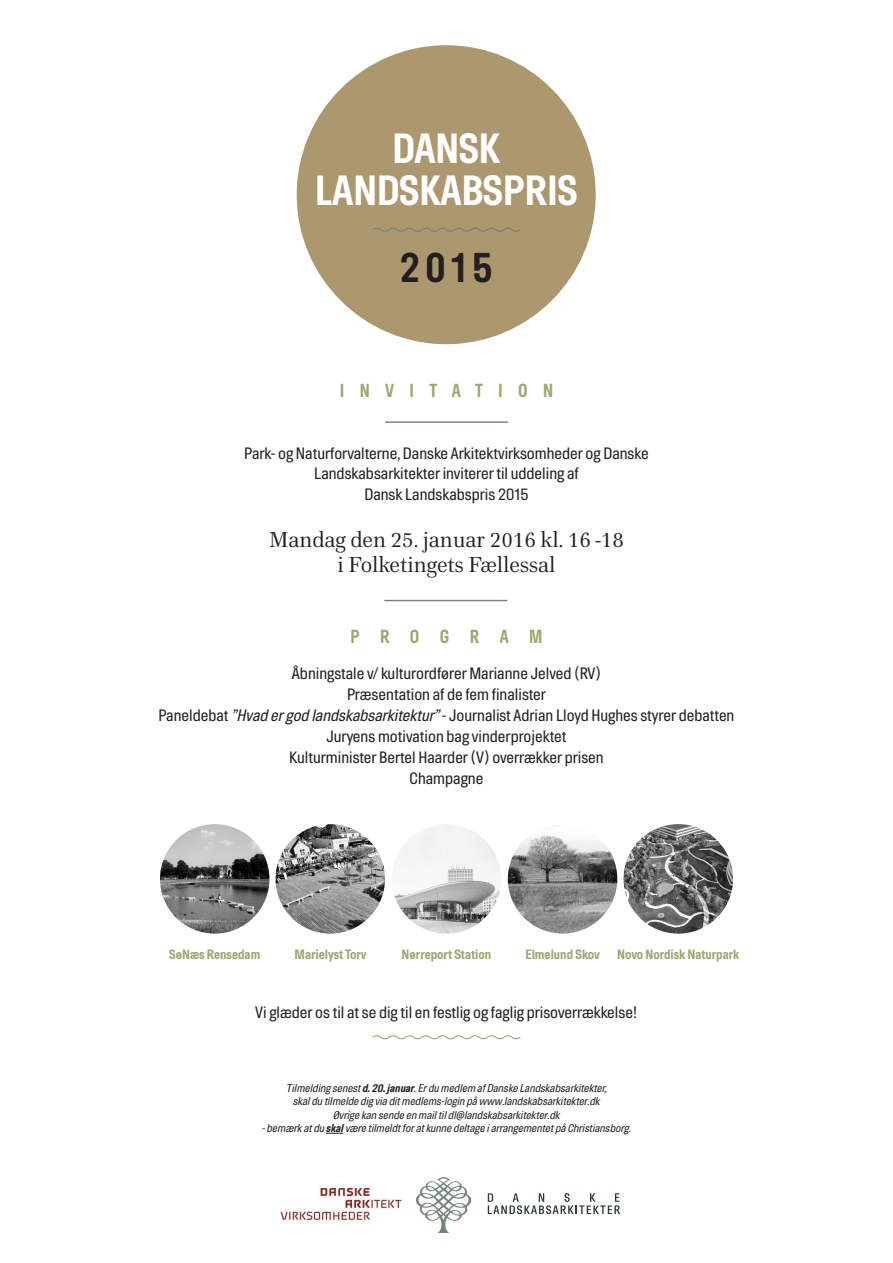
<style>
.page{position:relative;width:893px;height:1263px;background:#fff}
.page>*{position:absolute;margin:0;border:0;box-sizing:border-box;transform-origin:0 0}
.t1{font:700 42.15px "Hill";color:#fff;scale:.95 1}
.t2{font:700 42.15px "Hill";color:#231f20;scale:.95 1}
.t3{font:21px "Home Text";color:#231f20}
.t4{font:700 18.9px "Hill";letter-spacing:.9em;color:#9da76f;scale:.9 1}
.t5{font:700 18.9px "Hill";letter-spacing:1.2em;color:#9da76f;scale:.9 1}
.t6{font:16.5px/19.8px "Hill";color:#231f20;text-align:center}
.t7{font:700 13.5px "Hill";color:#9da76f}
.t8{font:italic 11.25px "Hill";color:#231f20}
.s1{font-style:italic}
.s2{font-weight:700}
</style>
<div class="page">
<img style="left:417px;top:1178px;width:53px;height:54px">
<img style="left:160px;top:824px;width:109px;height:110px;border-radius:55px">
<img style="left:392px;top:824px;width:109px;height:110px;border-radius:55px">
<img style="left:275px;top:824px;width:110px;height:110px;border-radius:55px">
<img style="left:623px;top:824px;width:110px;height:110px;border-radius:55px">
<img style="left:508px;top:824px;width:109px;height:110px;border-radius:55px">
<div style="left:297px;top:45px;width:299px;height:299px;background:#ac986f;border-radius:50%"></div>
<svg style="left:372px;top:227px;width:149px;height:5px"></svg>
<hr style="left:385px;top:421px;width:123px;height:2px;background:#70817f">
<hr style="left:384px;top:600px;width:123px;height:1px;background:#70817f">
<svg style="left:326px;top:1133px;width:17px;height:1px"></svg>
<svg style="left:372px;top:1035px;width:149px;height:5px"></svg>
<svg style="left:488px;top:1193px;width:132px;height:21px"></svg>
<img style="left:280px;top:1187px;width:122px;height:33px">
<p class="t1" style="left:392px;top:125px;width:115px">DANSK</p>
<p class="t1" style="left:315px;top:168px;width:278px">LANDSKABSPRIS</p>
<p class="t2" style="left:400px;top:244px;width:99px">2015</p>
<p class="t4" style="left:340px;top:380px;width:239px">INVITATION</p>
<p class="t6" style="left:244px;top:443px;width:406px">Park- og Naturforvalterne, Danske Arkitektvirksomheder og Danske<br>Landskabsarkitekter inviterer til uddeling af</p>
<p class="t6" style="left:364px;top:485px;width:166px">Dansk Landskabspris 2015</p>
<p class="t3" style="left:269px;top:526px;width:356px">Mandag den 25. januar 2016 kl. 16 -18</p>
<p class="t3" style="left:338px;top:551px;width:219px">i Folketingets Fællessal</p>
<p class="t5" style="left:350px;top:627px;width:215px">PROGRAM</p>
<p class="t6" style="left:292px;top:663px;width:311px">Åbningstale v/ kulturordfører Marianne Jelved (RV)</p>
<p class="t6" style="left:347px;top:684px;width:200px">Præsentation af de fem finalister</p>
<p class="t6" style="left:158px;top:705px;width:577px">Paneldebat <span class="s1">”Hvad ergod landskabsarkitektur”</span>- Journalist Adrian Lloyd Hughes styrer debatten</p>
<p class="t6" style="left:326px;top:726px;width:242px">Juryens motivation bag vinderprojektet</p>
<p class="t6" style="left:289px;top:747px;width:316px">Kulturminister Bertel Haarder (V) overrækker prisen</p>
<p class="t6" style="left:410px;top:768px;width:75px">Champagne</p>
<p class="t7" style="left:169px;top:947px;width:93px">SøNæs Rensedam</p>
<p class="t7" style="left:294px;top:947px;width:74px">Marielyst Torv</p>
<p class="t7" style="left:402px;top:947px;width:91px">Nørreport Station</p>
<p class="t7" style="left:525px;top:947px;width:76px">Elmelund Skov</p>
<p class="t7" style="left:617px;top:947px;width:124px">Novo Nordisk Naturpark</p>
<p class="t6" style="left:255px;top:1003px;width:383px">Vi glæder os til at se dig til en festlig og faglig prisoverrækkelse!</p>
<p class="t8" style="left:286px;top:1082px;width:324px">Tilmelding senest<span class="s2">d.20.januar</span>.Erdu medlem afDanske Landskabsarkitekter,</p>
<p class="t8" style="left:293px;top:1095px;width:311px">skaldu tilmelde dig via ditmedlems-login på www.landskabsarkitekter.dk</p>
<p class="t8" style="left:333px;top:1109px;width:231px">Øvrige kan sende en mailtildl@landskabsarkitekter.dk</p>
<p class="t8" style="left:262px;top:1122px;width:373px">-bemærkatdu <span class="s2">skal</span>være tilmeldtforatkunne deltage iarrangementetpå Christiansborg.</p>
</div>
